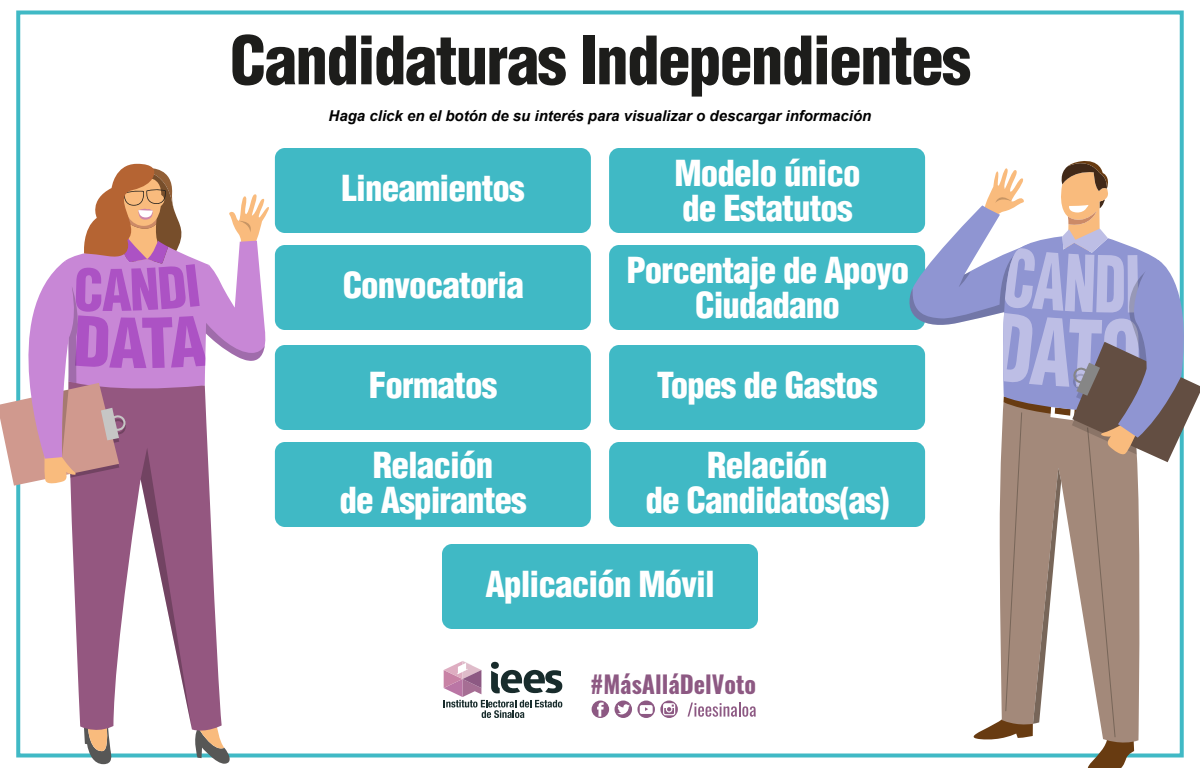
<style>
.page{position:relative;width:1200px;height:768px;background:#fff}
.page>*{position:absolute;margin:0;border:0;box-sizing:border-box;transform-origin:0 0}
.t1{font:900 condensed 65px "Helvetica LT Std";letter-spacing:-.025em;color:#1d1d1b}
.t2{font:900 condensed 35px/35px "Helvetica LT Std";letter-spacing:-.025em;color:#fff;text-align:center}
.t3{font:700 24px "Oswald";color:#8d5983}
.t4{font:italic 700 15px "Arial";color:#000}
</style>
<div class="page">
<svg style="left:444px;top:661px;width:118px;height:57px"></svg>
<svg style="left:688px;top:703px;width:68px;height:14px"></svg>
<svg style="left:592px;top:701px;width:17px;height:17px"></svg>
<svg style="left:615px;top:701px;width:63px;height:17px"></svg>
<div style="left:609px;top:148px;width:316px;height:85px;background:#40b9c5;border-radius:10px"></div>
<div style="left:275px;top:148px;width:316px;height:85px;background:#40b9c5;border-radius:10px"></div>
<div style="left:609px;top:245px;width:316px;height:85px;background:#40b9c5;border-radius:10px"></div>
<div style="left:275px;top:245px;width:316px;height:85px;background:#40b9c5;border-radius:10px"></div>
<div style="left:609px;top:345px;width:316px;height:85px;background:#40b9c5;border-radius:10px"></div>
<div style="left:275px;top:345px;width:316px;height:85px;background:#40b9c5;border-radius:10px"></div>
<div style="left:609px;top:442px;width:316px;height:85px;background:#40b9c5;border-radius:10px"></div>
<div style="left:275px;top:442px;width:316px;height:85px;background:#40b9c5;border-radius:10px"></div>
<div style="left:442px;top:544px;width:316px;height:85px;background:#40b9c5;border-radius:10px"></div>
<svg style="left:903px;top:159px;width:297px;height:609px"></svg>
<svg style="left:0;top:164px;width:271px;height:600px"></svg>
<h1 class="t1" style="left:230px;top:19px;width:743px">Candidaturas Independientes</h1>
<p class="t4" style="left:329px;top:106px;width:544px">Haga click en el botón de su interés para visualizar o descargar información</p>
<p class="t2" style="left:341px;top:171px;width:185px">Lineamientos</p>
<p class="t2" style="left:343px;top:268px;width:183px">Convocatoria</p>
<p class="t2" style="left:674px;top:156px;width:188px;text-align:left">Modelo único de Estatutos</p>
<p class="t2" style="left:626px;top:253px;width:284px">Porcentaje de Apoyo<br>Ciudadano</p>
<p class="t2" style="left:369px;top:368px;width:130px">Formatos</p>
<p class="t2" style="left:657px;top:368px;width:222px">Topes de Gastos</p>
<p class="t2" style="left:340px;top:448px;width:189px">Relación<br>de Aspirantes</p>
<p class="t2" style="left:645px;top:448px;width:246px">Relación<br>de Candidatos(as)</p>
<p class="t2" style="left:485px;top:567px;width:231px">Aplicación Móvil</p>
<p class="t3" style="left:591px;top:667px;width:167px">#MásAlláDelVoto</p>
</div>
